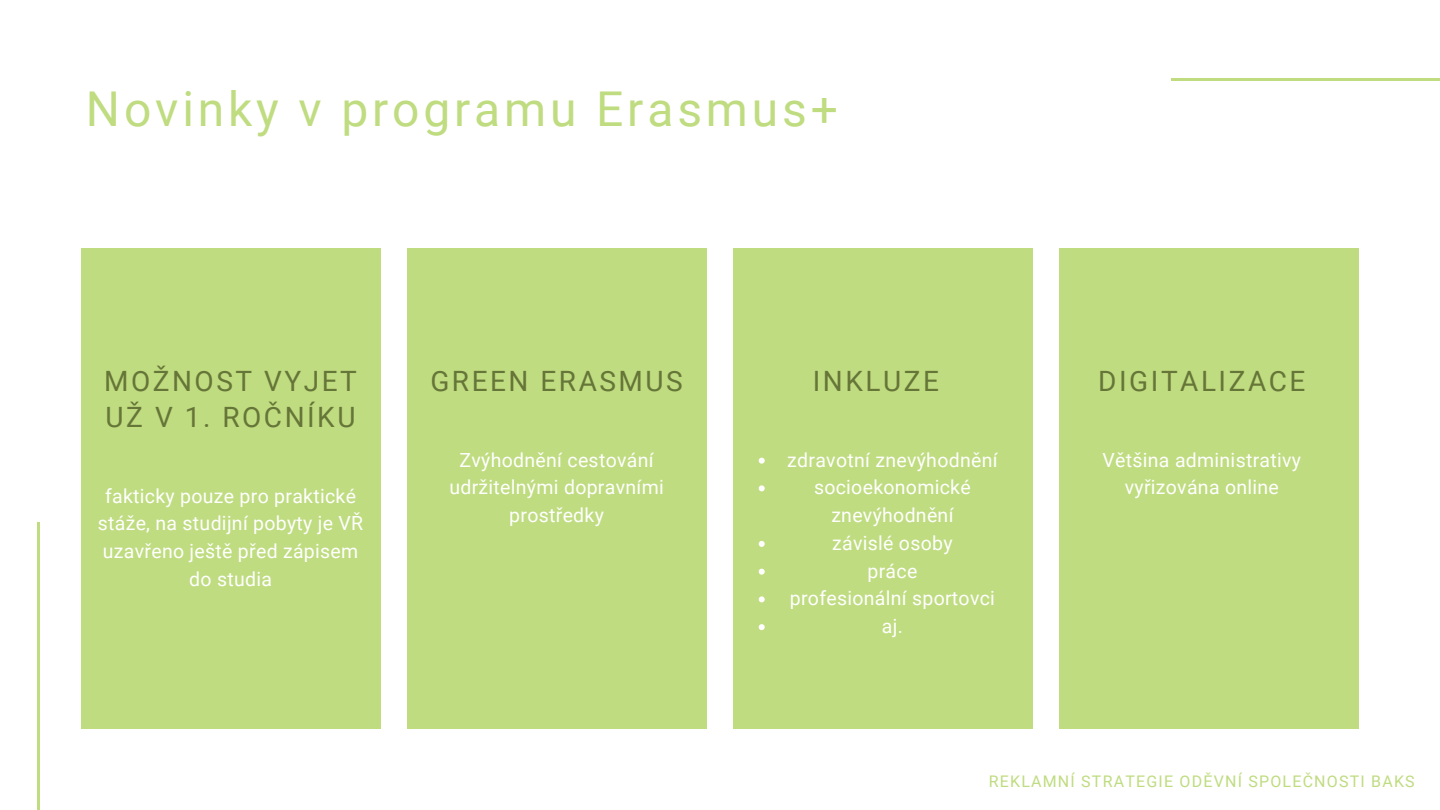
<style>
.page{position:relative;width:1440px;height:810px;background:#fff}
.page>*{position:absolute;margin:0;border:0;box-sizing:border-box;transform-origin:0 0}
.t1{font:48px "Roboto";letter-spacing:.08em;color:#bfdc80}
.t2{font:28px/36px "Roboto";letter-spacing:.09em;color:#667538}
.t3{font:19.5px/27.8px "Roboto";letter-spacing:.015em;color:#fff;text-align:center}
.t4{font:16px "Roboto";letter-spacing:.075em;color:#bfdc80}
</style>
<div class="page">
<div style="left:1059px;top:248px;width:299px;height:481px;background:#bfdc80"></div>
<div style="left:81px;top:248px;width:299px;height:481px;background:#bfdc80"></div>
<hr style="left:37px;top:523px;width:3px;height:287px;background:#bfdc80">
<hr style="left:1171px;top:78px;width:269px;height:3px;background:#bfdc80">
<div style="left:407px;top:248px;width:299px;height:481px;background:#bfdc80"></div>
<div style="left:733px;top:248px;width:299px;height:481px;background:#bfdc80"></div>
<svg style="left:759px;top:458px;width:6px;height:6px"></svg>
<svg style="left:759px;top:485px;width:6px;height:6px"></svg>
<svg style="left:759px;top:541px;width:6px;height:6px"></svg>
<svg style="left:759px;top:569px;width:6px;height:6px"></svg>
<svg style="left:759px;top:596px;width:6px;height:6px"></svg>
<svg style="left:759px;top:624px;width:6px;height:6px"></svg>
<p class="t1" style="left:86px;top:81px;width:753px">Novinky v programu Erasmus+</p>
<p class="t2" style="left:104px;top:364px;width:254px">MOŽNOST VYJET<br>UŽ V 1. ROČNÍKU</p>
<p class="t3" style="left:98px;top:482px;width:267px">fakticky pouze pro praktické stáže, na studijní pobyty je VŘ uzavřeno ještě před zápisem do studia</p>
<p class="t2" style="left:430px;top:364px;width:254px">GREEN ERASMUS</p>
<p class="t3" style="left:449px;top:446px;width:216px">Zvýhodnění cestování udržitelnými dopravními prostředky</p>
<p class="t2" style="left:813px;top:364px;width:128px">INKLUZE</p>
<p class="t3" style="left:787px;top:446px;width:212px">zdravotní znevýhodnění</p>
<p class="t3" style="left:814px;top:474px;width:158px">socioekonomické znevýhodnění</p>
<p class="t3" style="left:832px;top:529px;width:122px">závislé osoby</p>
<p class="t3" style="left:867px;top:557px;width:51px">práce</p>
<p class="t3" style="left:790px;top:585px;width:207px">profesionální sportovci</p>
<p class="t3" style="left:882px;top:613px;width:22px">aj.</p>
<p class="t2" style="left:1098px;top:364px;width:209px">DIGITALIZACE</p>
<p class="t3" style="left:1103px;top:446px;width:200px">Většina administrativy vyřizována online</p>
<p class="t4" style="left:989px;top:772px;width:427px">REKLAMNÍ STRATEGIE ODĚVNÍ SPOLEČNOSTI BAKS</p>
</div>
